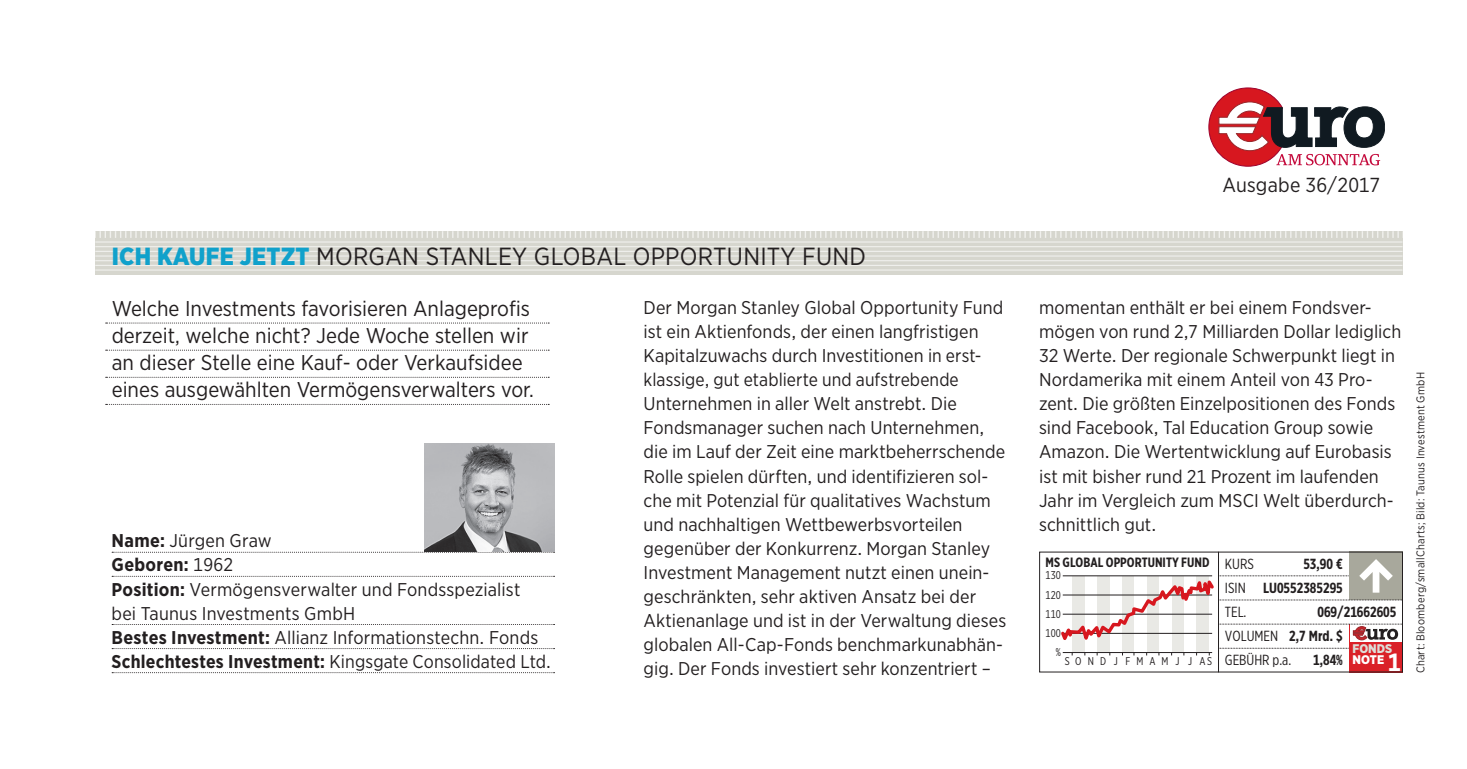
<style>
.page{position:relative;width:1467px;height:769px;background:#fff}
.page>*{position:absolute;margin:0;border:0;box-sizing:border-box;transform-origin:0 0}
.ES_Infografik_HL{font:24.75px "Gotham Narrow";letter-spacing:.01em;color:#231f20}
.ES_Rubrik_Erklaer{font:21.38px/27px "Gotham Narrow";color:#231f20}
.t1{font:20.25px "Gotham Narrow";letter-spacing:.01em;color:#231f20}
.ES_Kasten_LT{font:18.45px/24.1px "Gotham Narrow";letter-spacing:.005em;color:#231f20}
.ES_Steckbrief{font:18.45px/24.1px "Gotham Narrow";letter-spacing:.01em;color:#231f20}
.ES_Steckbrief-2{font:700 18.45px "Gotham Narrow";letter-spacing:.015em;color:#231f20}
.t2{font:700 14.62px/24.1px "Gotham X Narrow";color:#231f20;text-align:justify}
.t3{font:14.62px "Gotham X Narrow";color:#231f20}
.t4{font:700 13.5px "Gotham X Narrow";color:#231f20}
.t5{font:900 12.6px/10.6px "Gotham Narrow";color:#deded8}
.ES_Bildnachweis{font:11.25px "Gotham Narrow";letter-spacing:.02em;color:#231f20}
.t6{font:11.25px "Gotham X Narrow";letter-spacing:.54em;color:#231f20}
.t7{font:11.25px "Gotham X Narrow";letter-spacing:.06em;color:#231f20}
.s1{font-weight:900;color:#10a1cb}
.s2{font-weight:700}
.s3{font-weight:400}
.s4{color:#fff}
.s5{font-weight:700;font-size:24.75px;color:#fff}
</style>
<div class="page">
<svg style="left:106px;top:404px;width:443px;height:1px"></svg>
<svg style="left:106px;top:377px;width:443px;height:1px"></svg>
<svg style="left:106px;top:350px;width:443px;height:1px"></svg>
<svg style="left:106px;top:322px;width:443px;height:1px"></svg>
<svg style="left:1209px;top:88px;width:176px;height:78px"></svg>
<div style="left:95px;top:231px;width:1307px;height:43px;background:#d6d6ce"></div>
<hr style="left:95px;top:265px;width:1307px;height:1px;background:#fff">
<hr style="left:95px;top:246px;width:1307px;height:1px;background:#fff">
<hr style="left:95px;top:241px;width:1307px;height:1px;background:#fff">
<hr style="left:95px;top:251px;width:1307px;height:1px;background:#fff">
<hr style="left:95px;top:255px;width:1307px;height:1px;background:#fff">
<hr style="left:95px;top:269px;width:1307px;height:1px;background:#fff">
<hr style="left:95px;top:260px;width:1307px;height:1px;background:#fff">
<svg style="left:95px;top:231px;width:1308px;height:7px"></svg>
<svg style="left:112px;top:551px;width:443px;height:1px"></svg>
<svg style="left:112px;top:576px;width:443px;height:1px"></svg>
<svg style="left:112px;top:624px;width:443px;height:1px"></svg>
<svg style="left:112px;top:648px;width:443px;height:1px"></svg>
<svg style="left:112px;top:672px;width:443px;height:1px"></svg>
<img style="left:424px;top:443px;width:130px;height:108px">
<div style="left:1349px;top:624px;width:54px;height:48px;background:#da2128"></div>
<div style="left:1349px;top:551px;width:54px;height:49px;background:#a8a89c"></div>
<svg style="left:1061px;top:559px;width:340px;height:96px"></svg>
<div style="left:1039px;top:551px;width:364px;height:121px;border:1px solid #231f20"></div>
<hr style="left:1218px;top:551px;width:1px;height:121px;background:#231f20">
<p class="t1" style="left:1222px;top:172px;width:159px">Ausgabe 36/2017</p>
<p class="ES_Infografik_HL" style="left:112px;top:240px;width:756px"><span class="s1">ICH KAUFE JETZT</span> MORGAN STANLEY GLOBAL OPPORTUNITY FUND</p>
<p class="ES_Rubrik_Erklaer" style="left:112px;top:294px;width:424px">Welche Investments favorisieren Anlageprofis derzeit, welche nicht? Jede Woche stellen wir an dieser Stelle eine Kauf- oder Verkaufsidee eines ausgewählten Vermögensverwalters vor.</p>
<p class="ES_Kasten_LT" style="left:1039px;top:295px;width:364px">momentan enthält er bei einem Fondsver&shy;mögen von rund 2,7 Milliarden Dollar lediglich 32 Werte. Der regionale Schwerpunkt liegt in Nordamerika mit einem Anteil von 43 Pro&shy;zent. Die größten Einzelpositionen des Fonds sind Facebook, Tal Education Group sowie Amazon. Die Wertentwicklung auf Eurobasis ist mit bisher rund 21 Prozent im laufenden Jahr im Vergleich zum MSCI Welt überdurch&shy;schnittlich gut.</p>
<p class="ES_Kasten_LT" style="left:644px;top:295px;width:364px">Der Morgan Stanley Global Opportunity Fund ist ein Aktienfonds, der einen langfristigen Kapitalzuwachs durch Investitionen in erst&shy;klassige, gut etablierte und aufstrebende Unternehmen in aller Welt anstrebt. Die Fondsmanager suchen nach Unternehmen, die im Lauf der Zeit eine marktbeherrschende Rolle spielen dürften, und identifizieren sol&shy;che mit Potenzial für qualitatives Wachstum und nachhaltigen Wettbewerbsvorteilen gegenüber der Konkurrenz. Morgan Stanley Investment Management nutzt einen unein&shy;geschränkten, sehr aktiven Ansatz bei der Aktienanlage und ist in der Verwaltung dieses globalen All-Cap-Fonds benchmarkunabhän&shy;gig. Der Fonds investiert sehr konzentriert –</p>
<p class="ES_Steckbrief" style="left:112px;top:528px;width:162px"><span class="s2">Name:</span> Jürgen Graw</p>
<p class="ES_Steckbrief-2" style="left:112px;top:553px;width:123px">Geboren: <span class="s3">1962</span></p>
<p class="ES_Steckbrief" style="left:112px;top:576px;width:410px"><span class="s2">Position:</span> Vermögensverwalter und Fondsspezialist bei Taunus Investments GmbH</p>
<p class="ES_Steckbrief" style="left:112px;top:624px;width:428px"><span class="s2">Bestes Investment:</span> Allianz Informationstechn. Fonds</p>
<p class="ES_Steckbrief" style="left:112px;top:648px;width:441px"><span class="s2">Schlechtestes Investment:</span> Kingsgate Consolidated Ltd.</p>
<p class="t4" style="left:1046px;top:553px;width:165px">MS GLOBAL OPPORTUNITY FUND</p>
<p class="t2" style="left:1225px;top:551px;width:119px;text-indent:79px">53,90 € <span class="s3">ISIN</span> LU0552385295<br><span class="s3">TEL.</span></p>
<p class="t3" style="left:1225px;top:555px;width:31px">KURS</p>
<p class="t7" style="left:1046px;top:568px;width:17px">130</p>
<p class="t7" style="left:1046px;top:588px;width:17px">120</p>
<p class="t2" style="left:1225px;top:599px;width:173px;text-align:left;text-indent:93px">069/21662605<br><span class="s3">VOLUMEN</span> 2,7 Mrd. $<br><span class="s3">GEBÜHR p.a.</span></p>
<p class="t7" style="left:1046px;top:607px;width:17px">110</p>
<p class="t7" style="left:1046px;top:626px;width:17px">100</p>
<p class="t5" style="left:1352px;top:643px;width:50px">FONDS<br><span class="s4">NOTE</span> <span class="s5">1</span></p>
<p class="t7" style="left:1056px;top:645px;width:7px">%</p>
<p class="t2" style="left:1313px;top:648px;width:31px">1,84%</p>
<p class="t6" style="left:1065px;top:654px;width:149px">SOND J FMAMJ J AS</p>
<p class="ES_Bildnachweis" style="left:1413px;top:673px;width:303px;rotate:-90deg">Chart: Bloomberg/smallCharts; Bild: Taunus Investment GmbH</p>
</div>
